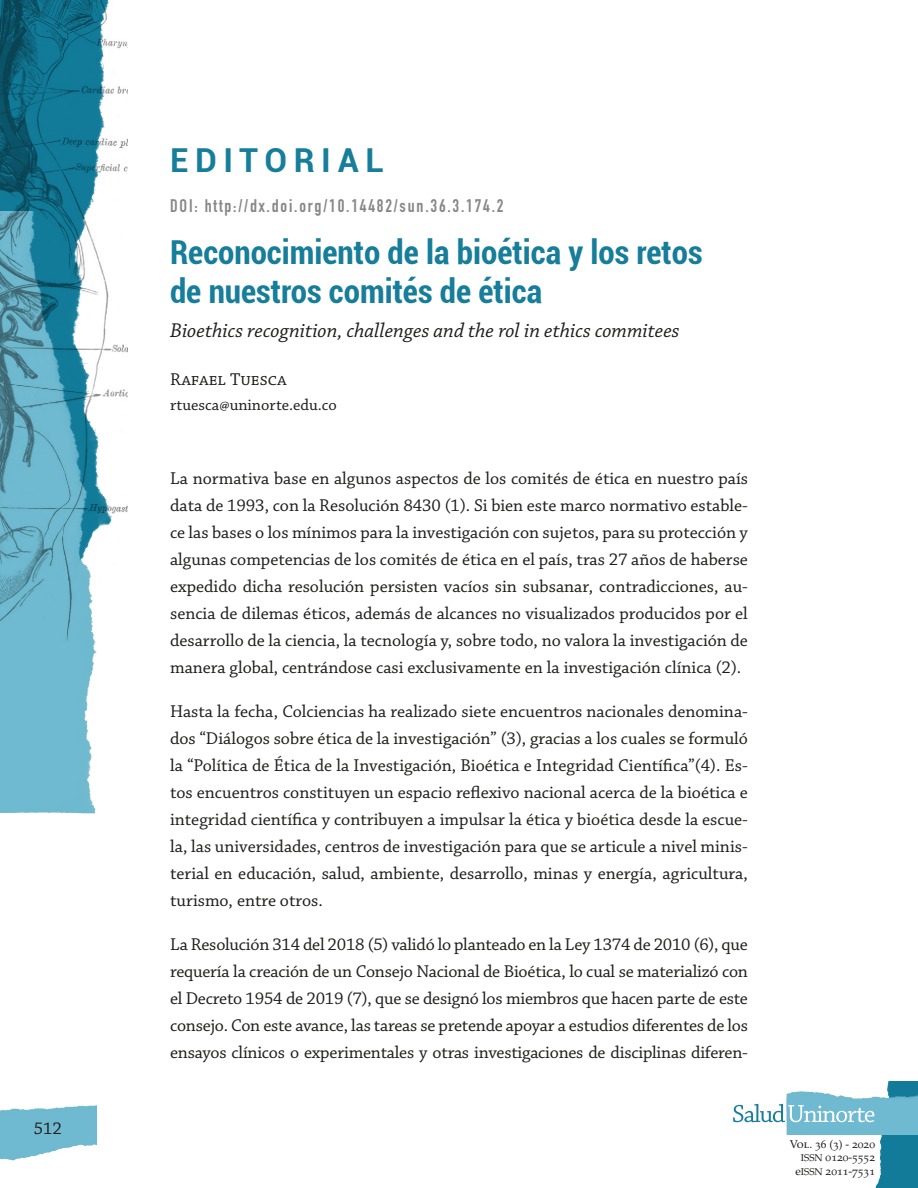
<style>
.page{position:relative;width:918px;height:1188px;background:#fff}
.page>*{position:absolute;margin:0;border:0;box-sizing:border-box;transform-origin:0 0}
.t1{font:700 condensed 33px/39px "Roboto";color:#167d9b}
.t2{font:700 33px "Roboto";letter-spacing:.2em;color:#167d9b}
.t3{font:italic 21px "Chaparral Pro";color:#1d1d1b}
.t4{font:18px/27px "Chaparral Pro";color:#1d1d1b;text-align:justify}
.t5{font:18px "DIN Engschrift Std";letter-spacing:.1em;color:#878787}
.t6{font:16.5px "Chaparral Pro";color:#1d1d1b}
.t7{font:11.4px/13.5px "Palatino LT Std";color:#1d1d1b;text-align:right}
.s1{font-size:9.9px}
</style>
<div class="page">
<img style="left:0;top:673px;width:96px;height:141px">
<img style="left:0;top:0;width:127px;height:673px">
<img style="left:0;top:1105px;width:97px;height:56px">
<img style="left:850px;top:1082px;width:68px;height:106px">
<img style="left:787px;top:1090px;width:131px;height:44px">
<svg style="left:733px;top:1104px;width:141px;height:18px"></svg>
<p class="t4" style="left:34px;top:1115px;width:30px">512</p>
<h1 class="t2" style="left:170px;top:137px;width:215px">EDITORIAL</h1>
<p class="t5" style="left:170px;top:195px;width:335px">DOI: http://dx.doi.org/10.14482/sun.36.3.174.2</p>
<h1 class="t1" style="left:170px;top:231px;width:534px">Reconocimiento de la bioética y los retos de nuestros comités de ética</h1>
<p class="t3" style="left:170px;top:319px;width:511px">Bioethics recognition, challenges and the rol in ethics commitees</p>
<p class="t4" style="left:170px;top:367px;width:118px">Rafael Tuesca</p>
<p class="t6" style="left:170px;top:395px;width:168px">rtuesca@uninorte.edu.co</p>
<p class="t4" style="left:170px;top:465px;width:579px">La normativa base en algunos aspectos de los comités de ética en nuestro país data de 1993, con la Resolución 8430 (1). Si bien este marco normativo estable&shy;ce las bases o los mínimos para la investigación con sujetos, para su protección y algunas competencias de los comités de ética en el país, tras 27 años de haberse expedido dicha resolución persisten vacíos sin subsanar, contradicciones, au&shy;sencia de dilemas éticos, además de alcances no visualizados producidos por el desarrollo de la ciencia, la tecnología y, sobre todo, no valora la investigación de manera global, centrándose casi exclusivamente en la investigación clínica (2).</p>
<p class="t4" style="left:170px;top:698px;width:579px">Hasta la fecha, Colciencias ha realizado siete encuentros nacionales denomina&shy;dos “Diálogos sobre ética de la investigación” (3), gracias a los cuales se formuló la “Política de Ética de la Investigación, Bioética e Integridad Científica”(4). Es&shy;tos encuentros constituyen un espacio reflexivo nacional acerca de la bioética e integridad científica y contribuyen a impulsar la ética y bioética desde la escue&shy;la, las universidades, centros de investigación para que se articule a nivel minis&shy;terial en educación, salud, ambiente, desarrollo, minas y energía, agricultura, turismo, entre otros.</p>
<p class="t4" style="left:170px;top:931px;width:579px">La Resolución 314 del 2018 (5) validó lo planteado en la Ley 1374 de 2010 (6), que requería la creación de un Consejo Nacional de Bioética, lo cual se materializó con el Decreto 1954 de 2019 (7), que se designó los miembros que hacen parte de este consejo. Con este avance, las tareas se pretende apoyar a estudios diferentes de los ensayos clínicos o experimentales y otras investigaciones de disciplinas diferen-</p>
<p class="t7" style="left:790px;top:1137px;width:87px">Vol. 36 (3) - 2020<br><span class="s1">ISSN</span> 0120-5552 e<span class="s1">ISSN</span> 2011-7531</p>
</div>
